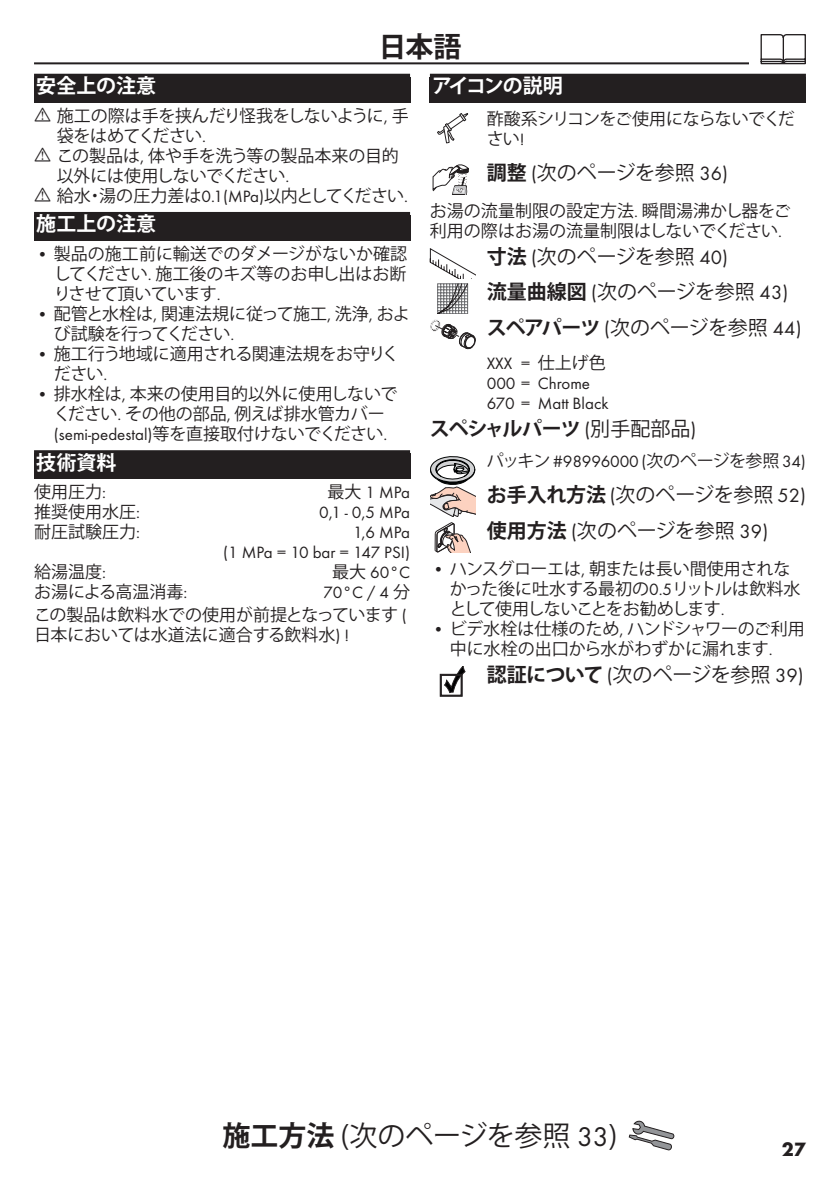
<style>
.page{position:relative;width:840px;height:1191px;background:#fff}
.page>*{position:absolute;margin:0;border:0;box-sizing:border-box;transform-origin:0 0}
.Montage_mit_Symbol_JP{font:28px "Koz Go Pr 6 N";letter-spacing:-.01em;color:#231f20}
.Sprache_Rahmenwechsel_JP{font:700 28px "Koz Go Pr 6 N";color:#231f20}
.Ueberschrift_Grafik_JP{font:20px "Koz Go Pr 6 N";letter-spacing:-.01em;color:#231f20}
.Ueberschrift_Grafik__folgeText_JP{font:20px "Koz Go Pr 6 N";letter-spacing:-.01em;color:#231f20}
.Ueberschrift_nach_Grafik_JP{font:700 20px "Koz Go Pr 6 N";letter-spacing:-.06em;color:#231f20}
.Ueberschrift_JP{font:700 20px "Koz Go Pr 6 N";letter-spacing:-.005em;color:#fff}
.Ueberschrift_JP-2{font:700 20px "Koz Go Pr 6 N";letter-spacing:-.08em;color:#fff}
.Ueberschrift___JP{font:700 20px "Koz Go Pr 6 N";color:#fff}
.t1{font:700 20px "Futura TOT";color:#231f20}
.Normaltext_nach_Grafik_JP{font:17px/20px "Koz Go Pr 6 N";letter-spacing:-.01em;color:#231f20}
.Techn__Daten_JP{font:17px/20px "Futura TOT Boo";color:#231f20;text-align:right}
.Normaltext_JP{font:17px/20px "Koz Go Pr 6 N";color:#231f20}
.Techn__Daten_JP-2{font:17px "Koz Go Pr 6 N";color:#231f20}
.Farbe_JP{font:17px/20px "Futura TOT Boo";color:#231f20}
.Normaltext_Grafik_JP{font:17px "Futura TOT Boo";letter-spacing:-.01em;color:#231f20}
.Normaltext_Grafik_JP-2{font:17px/20px "Koz Go Pr 6 N";letter-spacing:-.04em;color:#231f20}
.s1{font-family:"Futura TOT Boo"}
.s2{font-family:"Koz Go Pr 6 N"}
.s3{font-weight:700}
.s4{font-family:"Futura TOT Boo";font-weight:400}
.s5{font-weight:400}
</style>
<div class="page">
<hr style="left:34px;top:62px;width:771px;height:2px;background:#231f20">
<div style="left:748px;top:34px;width:68px;height:34px;background:#fff"></div>
<svg style="left:760px;top:34px;width:45px;height:30px"></svg>
<svg style="left:628px;top:1120px;width:46px;height:30px"></svg>
<div style="left:34px;top:74px;width:376px;height:28px;background:#231f20"></div>
<div style="left:34px;top:212px;width:376px;height:28px;background:#231f20"></div>
<div style="left:34px;top:453px;width:376px;height:26px;background:#231f20"></div>
<div style="left:34px;top:450px;width:376px;height:28px;background:#231f20"></div>
<div style="left:429px;top:74px;width:376px;height:28px;background:#231f20"></div>
<svg style="left:437px;top:113px;width:31px;height:30px"></svg>
<svg style="left:432px;top:164px;width:36px;height:31px"></svg>
<svg style="left:429px;top:248px;width:46px;height:30px"></svg>
<svg style="left:430px;top:284px;width:45px;height:65px"></svg>
<svg style="left:430px;top:456px;width:45px;height:96px"></svg>
<svg style="left:440px;top:666px;width:25px;height:30px"></svg>
<p class="Sprache_Rahmenwechsel_JP" style="left:378px;top:30px;width:84px">日本語</p>
<p class="Ueberschrift___JP" style="left:36px;top:75px;width:121px">安全上の注意</p>
<p class="Normaltext_nach_Grafik_JP" style="left:57px;top:106px;width:353px">施工の際は手を挟んだり怪我をしないように<span class="s1">,</span> 手袋をはめてください<span class="s1">.</span></p>
<p class="Normaltext_nach_Grafik_JP" style="left:57px;top:146px;width:343px">この製品は<span class="s1">,</span> 体や手を洗う等の製品本来の目的以外には使用しないでください<span class="s1">.</span></p>
<p class="Normaltext_nach_Grafik_JP" style="left:57px;top:186px;width:353px">給水・湯の圧力差は<span class="s1">0.1(MPa)</span>以内としてください<span class="s1">.</span></p>
<p class="Ueberschrift_JP" style="left:36px;top:213px;width:121px">施工上の注意</p>
<p class="Normaltext_nach_Grafik_JP" style="left:54px;top:244px;width:354px;text-align:justify;text-indent:-17px"><span class="s1">•</span> 製品の施工前に輸送でのダメージがないか確認してください<span class="s1">.</span> 施工後のキズ等のお申し出はお断りさせて頂いています<span class="s1">.</span></p>
<p class="Normaltext_nach_Grafik_JP" style="left:54px;top:304px;width:357px;text-indent:-17px"><span class="s1">•</span> 配管と水栓は<span class="s1">,</span> 関連法規に従って施工<span class="s1">,</span> 洗浄<span class="s1">,</span> および試験を行ってください<span class="s1">.</span></p>
<p class="Normaltext_nach_Grafik_JP" style="left:54px;top:344px;width:346px;text-indent:-17px"><span class="s1">•</span> 施工行う地域に適用される関連法規をお守りください<span class="s1">.</span></p>
<p class="Normaltext_nach_Grafik_JP" style="left:37px;top:384px;width:362px;text-align:center"><span class="s1">•</span> 排水栓は<span class="s1">,</span> 本来の使用目的以外に使用しないでください<span class="s1">.</span> その他の部品<span class="s1">,</span> 例えば排水管カバー<span class="s1">(semi-pedestal)</span>等を直接取付けないでください<span class="s1">.</span></p>
<p class="Ueberschrift_JP" style="left:36px;top:451px;width:81px">技術資料</p>
<p class="Techn__Daten_JP-2" style="left:34px;top:482px;width:73px">使用圧力<span class="s1">:</span></p>
<p class="Techn__Daten_JP" style="left:327px;top:482px;width:84px"><span class="s2">最大</span> 1 MPa</p>
<p class="Techn__Daten_JP-2" style="left:34px;top:502px;width:107px">推奨使用水圧<span class="s1">:</span></p>
<p class="Techn__Daten_JP" style="left:319px;top:502px;width:92px">0,1 - 0,5 MPa</p>
<p class="Techn__Daten_JP-2" style="left:34px;top:522px;width:107px">耐圧試験圧力<span class="s1">:</span></p>
<p class="Techn__Daten_JP" style="left:223px;top:522px;width:188px">1,6 MPa<br>(1 MPa = 10 bar = 147 PSI)</p>
<p class="Techn__Daten_JP-2" style="left:34px;top:562px;width:73px">給湯温度<span class="s1">:</span></p>
<p class="Techn__Daten_JP" style="left:332px;top:562px;width:79px"><span class="s2">最大</span> 60°C</p>
<p class="Techn__Daten_JP-2" style="left:34px;top:582px;width:155px">お湯による高温消毒<span class="s1">:</span></p>
<p class="Techn__Daten_JP" style="left:323px;top:582px;width:88px">70°C / 4 <span class="s2">分</span></p>
<p class="Normaltext_JP" style="left:34px;top:605px;width:374px">この製品は飲料水での使用が前提となっています <span class="s1">(</span>日本においては水道法に適合する飲料水<span class="s1">) !</span></p>
<p class="Ueberschrift_JP-2" style="left:432px;top:75px;width:132px">アイコンの説明</p>
<p class="Normaltext_Grafik_JP-2" style="left:486px;top:109px;width:309px">酢酸系シリコンをご使用にならないでください<span class="s1">!</span></p>
<p class="Ueberschrift_Grafik__folgeText_JP" style="left:486px;top:161px;width:243px"><span class="s3">調整</span> <span class="s1">(</span>次のページを参照 <span class="s1">36)</span></p>
<p class="Normaltext_nach_Grafik_JP" style="left:429px;top:201px;width:362px">お湯の流量制限の設定方法<span class="s1">.</span> 瞬間湯沸かし器をご利用の際はお湯の流量制限はしないでください<span class="s1">.</span></p>
<p class="Ueberschrift_Grafik_JP" style="left:486px;top:245px;width:243px"><span class="s3">寸法</span> <span class="s1">(</span>次のページを参照 <span class="s1">40)</span></p>
<p class="Ueberschrift_Grafik_JP" style="left:486px;top:280px;width:303px"><span class="s3">流量曲線図</span> <span class="s1">(</span>次のページを参照 <span class="s1">43)</span></p>
<p class="Ueberschrift_Grafik_JP" style="left:486px;top:316px;width:316px"><span class="s3">スペアパーツ</span> <span class="s1">(</span>次のページを参照 <span class="s1">44)</span></p>
<p class="Farbe_JP" style="left:486px;top:353px;width:123px">XXX = <span class="s2">仕上げ色<br></span>000 = Chrome<br>670 = Matt Black</p>
<p class="Ueberschrift_nach_Grafik_JP" style="left:429px;top:417px;width:268px">スペシャルパーツ <span class="s4">(</span><span class="s5">別手配部品</span><span class="s4">)</span></p>
<p class="Normaltext_Grafik_JP" style="left:486px;top:451px;width:320px"><span class="s2">パッキン</span> #98996000 (<span class="s2">次のページを参照</span> 34)</p>
<p class="Ueberschrift_Grafik_JP" style="left:486px;top:483px;width:320px"><span class="s3">お手入れ方法</span> <span class="s1">(</span>次のページを参照 <span class="s1">52)</span></p>
<p class="Ueberschrift_Grafik__folgeText_JP" style="left:486px;top:519px;width:283px"><span class="s3">使用方法</span> <span class="s1">(</span>次のページを参照 <span class="s1">39)</span></p>
<p class="Normaltext_nach_Grafik_JP" style="left:449px;top:559px;width:352px;text-indent:-17px"><span class="s1">•</span> ハンスグローエは<span class="s1">,</span> 朝または長い間使用されなかった後に吐水する最初の<span class="s1">0.5</span>リットルは飲料水として使用しないことをお勧めします<span class="s1">.</span></p>
<p class="Normaltext_nach_Grafik_JP" style="left:449px;top:619px;width:356px;text-indent:-17px"><span class="s1">•</span> ビデ水栓は仕様のため<span class="s1">,</span> ハンドシャワーのご利用中に水栓の出口から水がわずかに漏れます<span class="s1">.</span></p>
<p class="Ueberschrift_Grafik_JP" style="left:486px;top:663px;width:318px"><span class="s3">認証について</span> <span class="s1">(</span>次のページを参照 <span class="s1">39)</span></p>
<p class="Montage_mit_Symbol_JP" style="left:222px;top:1119px;width:396px"><span class="s3">施工方法</span> (次のページを参照 <span class="s1">33</span>)</p>
<p class="t1" style="left:781px;top:1136px;width:25px">27</p>
</div>
